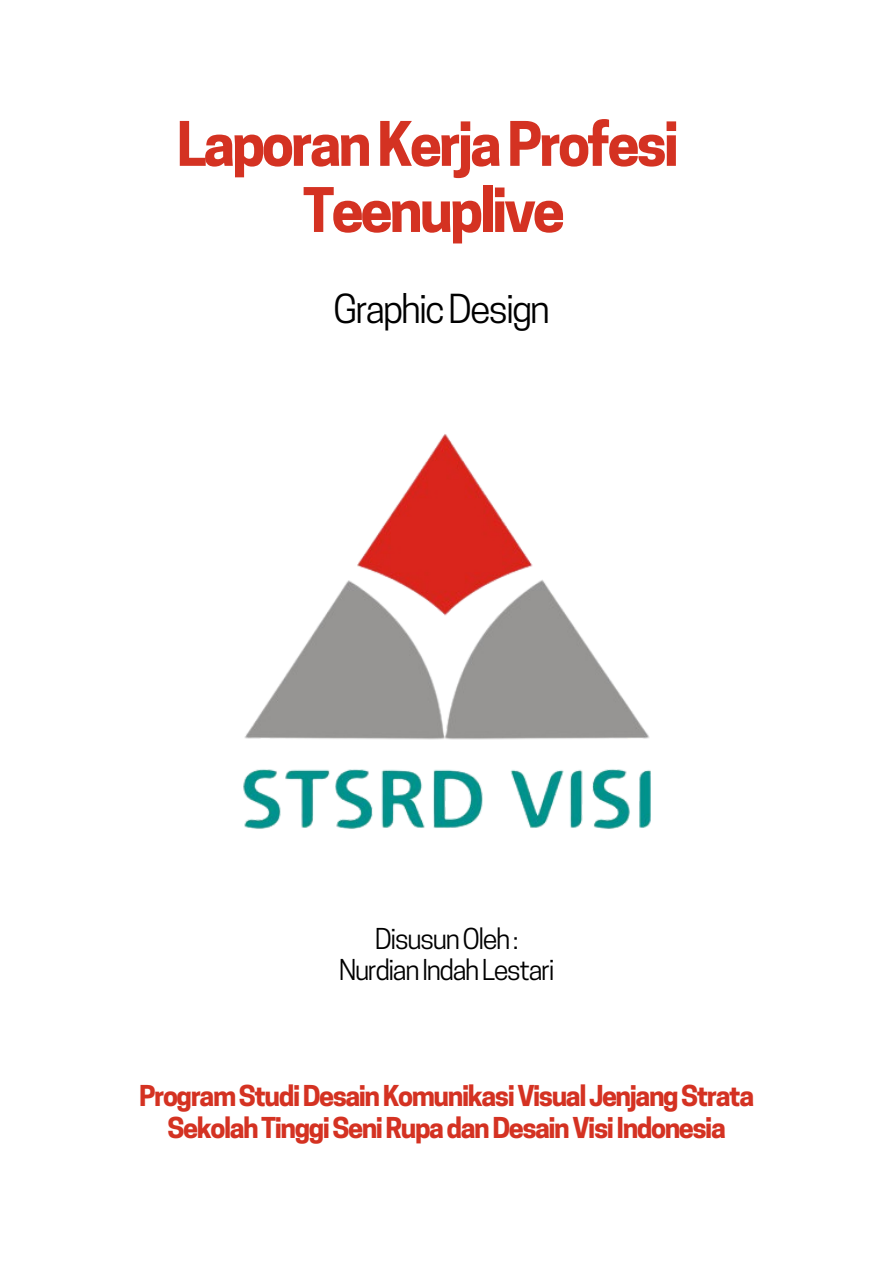
<style>
.page{position:relative;width:893px;height:1264px;background:#fff}
.page>*{position:absolute;margin:0;border:0;box-sizing:border-box;transform-origin:0 0}
.t1{font:700 57.6px "Cooper Hewitt";letter-spacing:-.055em;color:#d43222}
.t2{font:37.5px "Cooper Hewitt";letter-spacing:-.055em;color:#000}
.t3{font:700 27px "Cooper Hewitt";letter-spacing:-.055em;color:#d43222}
.t4{font:27px "Cooper Hewitt";letter-spacing:-.055em;color:#000}
</style>
<div class="page">
<img style="left:243px;top:434px;width:408px;height:395px">
<p class="t1" style="left:176px;top:123px;width:504px">LaporanKerjaProfesi</p>
<p class="t1" style="left:302px;top:189px;width:263px">Teenuplive</p>
<p class="t2" style="left:333px;top:295px;width:218px">GraphicDesign</p>
<p class="t4" style="left:374px;top:928px;width:146px">DisusunOleh:</p>
<p class="t4" style="left:339px;top:960px;width:217px">NurdianIndahLestari</p>
<p class="t3" style="left:139px;top:1086px;width:616px">ProgramStudiDesainKomunikasiVisualJenjangStrata</p>
<p class="t3" style="left:167px;top:1117px;width:559px">SekolahTinggiSeniRupadanDesainVisiIndonesia</p>
</div>
